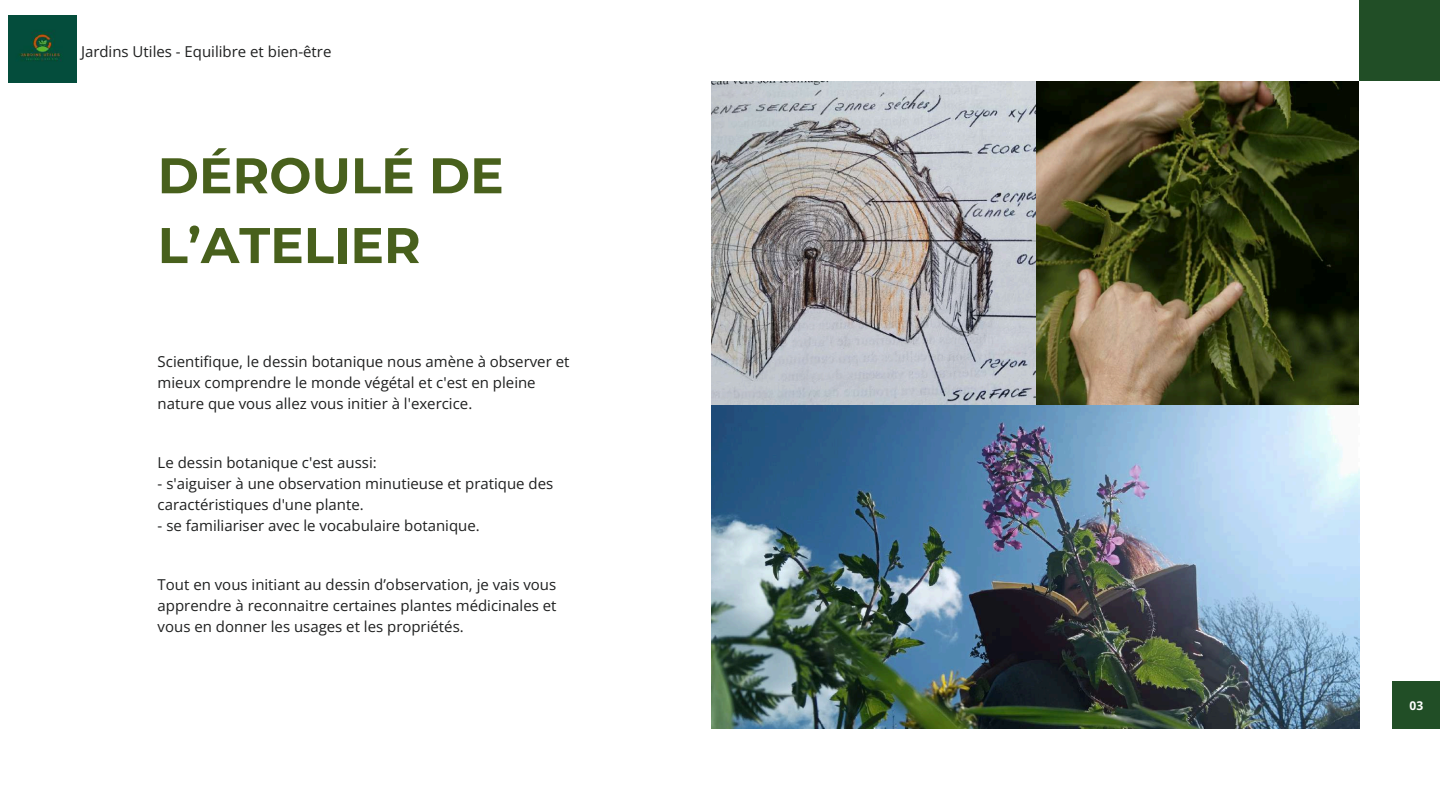
<style>
.page{position:relative;width:1440px;height:810px;background:#fff}
.page>*{position:absolute;margin:0;border:0;box-sizing:border-box;transform-origin:0 0}
.t1{font:700 50px/69.8px "Montserrat";color:#48601c}
.t2{font:15px/21px "Open Sans";color:#1f2020}
.t3{font:700 12px "Open Sans";color:#fff}
</style>
<div class="page">
<div style="left:1393px;top:682px;width:47px;height:47px;background:#214e26"></div>
<div style="left:1359px;top:0;width:81px;height:81px;background:#214e26"></div>
<img style="left:712px;top:81px;width:647px;height:648px">
<img style="left:9px;top:15px;width:67px;height:68px">
<p class="t2" style="left:81px;top:40px;width:252px">Jardins Utiles - Equilibre et bien-être</p>
<h1 class="t1" style="left:158px;top:140px;width:348px">DÉROULÉ DE<br>L’ATELIER</h1>
<p class="t2" style="left:158px;top:351px;width:413px">Scientifique, le dessin botanique nous amène à observer et mieux comprendre le monde végétal et c'est en pleine nature que vous allez vous initier à l'exercice.</p>
<p class="t2" style="left:158px;top:451px;width:221px">Le dessin botanique c'est aussi:</p>
<p class="t2" style="left:158px;top:472px;width:397px">- s'aiguiser à une observation minutieuse et pratique des caractéristiques d'une plante.</p>
<p class="t2" style="left:158px;top:514px;width:324px">- se familiariser avec le vocabulaire botanique.</p>
<p class="t2" style="left:158px;top:573px;width:400px;text-align:justify">Tout en vous initiant au dessin d’observation, je vais vous apprendre à reconnaitre certaines plantes médicinales et vous en donner les usages et les propriétés.</p>
<p class="t3" style="left:1410px;top:697px;width:15px">03</p>
</div>
